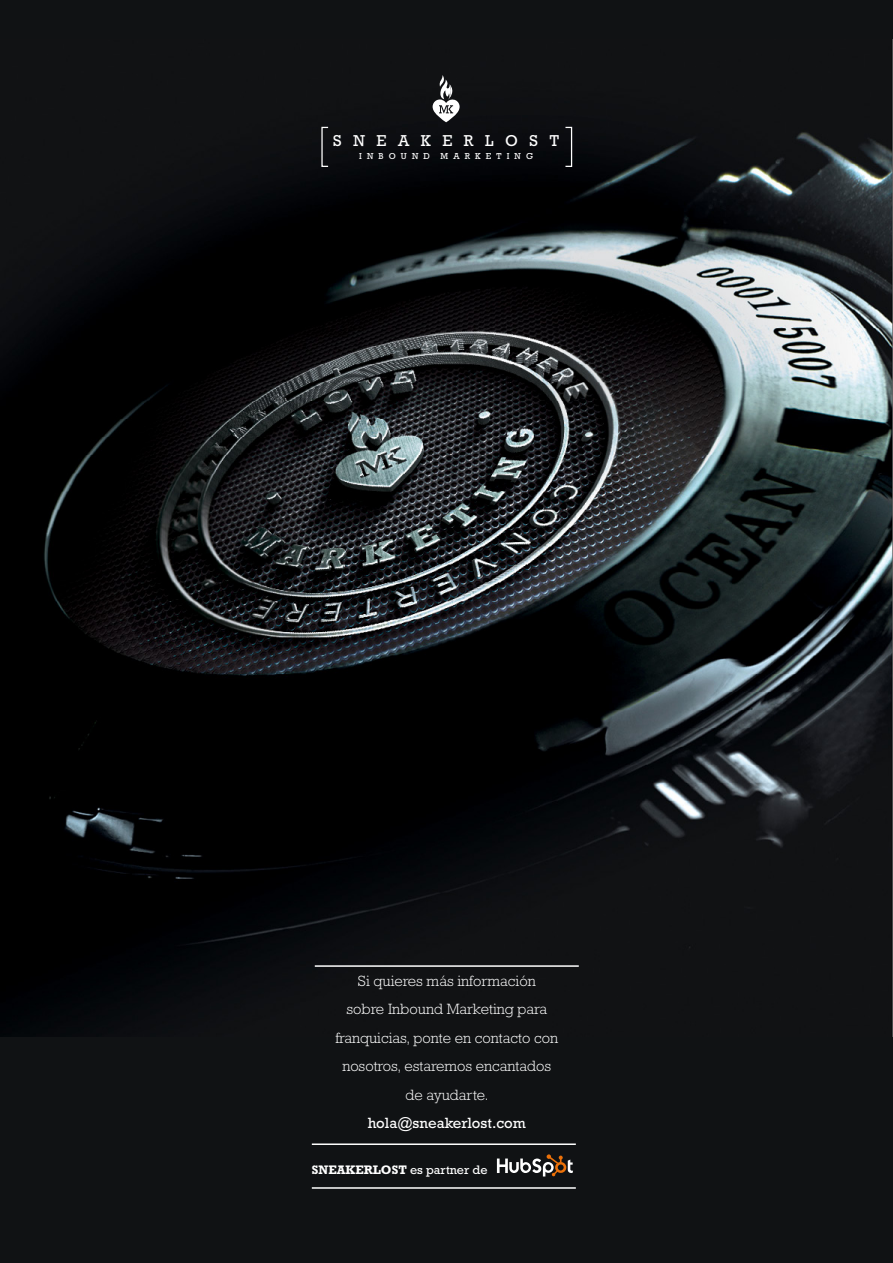
<style>
.page{position:relative;width:893px;height:1263px;background:#101214}
.page>*{position:absolute;margin:0;border:0;box-sizing:border-box;transform-origin:0 0}
.t1{font:16.05px "Rockwell Std";letter-spacing:.72em;color:#fff}
.t2{font:300 15px/28.5px "Rockwell Std";color:#fff;text-align:center}
.t3{font:15px "Rockwell Std";color:#fff}
.t4{font:700 12.6px "Rockwell Std";color:#fff}
.t5{font:8.85px "Rockwell Std";letter-spacing:.58em;color:#fff}
.s1{font-weight:400}
</style>
<div class="page">
<img style="left:0;top:40px;width:893px;height:996px">
<svg style="left:433px;top:75px;width:27px;height:47px"></svg>
<div style="left:565px;top:127px;width:7px;height:40px;border:1px solid #fff"></div>
<hr style="left:315px;top:965px;width:264px;height:2px;background:#fff">
<hr style="left:312px;top:1143px;width:264px;height:2px;background:#fff">
<hr style="left:312px;top:1187px;width:264px;height:2px;background:#fff">
<svg style="left:497px;top:1154px;width:76px;height:22px"></svg>
<p class="t1" style="left:333px;top:131px;width:227px">SNEAKERLOST</p>
<p class="t5" style="left:359px;top:151px;width:175px">INBOUND MARKETING</p>
<p class="t2" style="left:358px;top:966px;width:179px">Si quieres más información</p>
<p class="t2" style="left:335px;top:995px;width:224px">sobre Inbound Marketing para franquicias, ponte en contacto con nosotros, estaremos encantados</p>
<p class="t2" style="left:405px;top:1080px;width:85px">de ayudarte.</p>
<p class="t3" style="left:368px;top:1114px;width:160px">hola@sneakerlost.com</p>
<p class="t4" style="left:312px;top:1162px;width:177px">SNEAKERLOST <span class="s1">es partner de</span></p>
</div>
